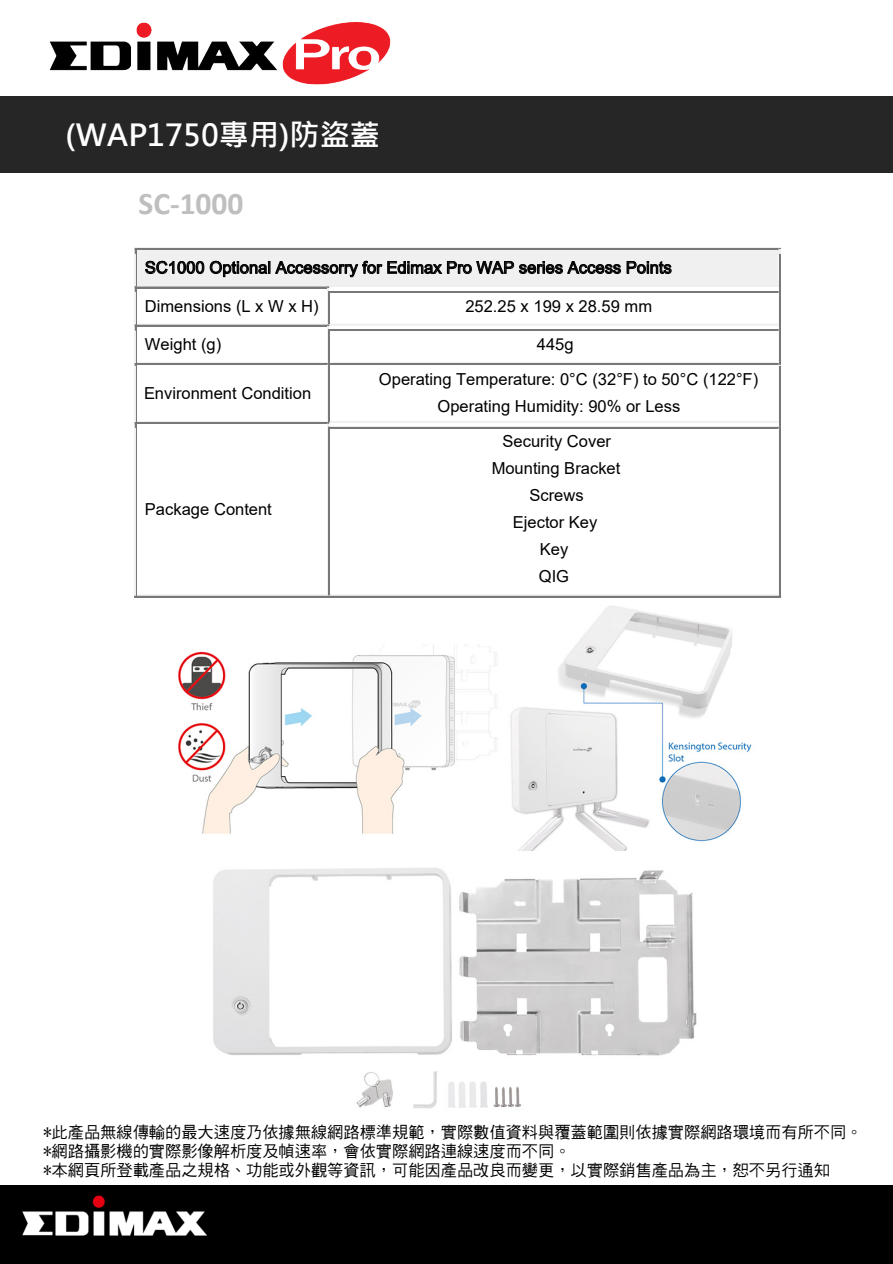
<style>
.page{position:relative;width:893px;height:1264px;background:#fff}
.page>*{position:absolute;margin:0;border:0;box-sizing:border-box;transform-origin:0 0}
.t1{font:700 31.5px "Calibri";color:#bfbfbf}
.t2{font:700 30px "Microsoft Jheng Hei";color:#fff}
.t3{font:16.5px/27px "Arial";color:#000}
.t4{font:16.2px/19.5px "DF Hei W5 WIN BF";color:#000}
</style>
<div class="page">
<div style="left:0;top:96px;width:893px;height:76px;background:#262626"></div>
<img style="left:49px;top:22px;width:342px;height:63px">
<div style="left:0;top:1184px;width:893px;height:79px;background:#000"></div>
<img style="left:22px;top:1195px;width:185px;height:40px">
<img style="left:162px;top:597px;width:597px;height:254px">
<img style="left:213px;top:868px;width:484px;height:241px">
<div style="left:136px;top:254px;width:9px;height:27px;background:#f0f0f0"></div>
<div style="left:769px;top:254px;width:9px;height:27px;background:#f0f0f0"></div>
<div style="left:145px;top:254px;width:624px;height:27px;background:#f0f0f0"></div>
<svg style="left:145px;top:261px;width:59px;height:13px"></svg>
<svg style="left:210px;top:260px;width:411px;height:17px"></svg>
<svg style="left:627px;top:261px;width:45px;height:13px"></svg>
<hr style="left:136px;top:247px;width:644px;height:1px;background:#f0f0f0">
<hr style="left:136px;top:249px;width:643px;height:1px;background:#787878">
<hr style="left:136px;top:248px;width:643px;height:1px;background:#787878">
<hr style="left:136px;top:286px;width:643px;height:1px;background:#f0f0f0">
<div style="left:135px;top:281px;width:645px;height:5px;background:#f0f0f0"></div>
<hr style="left:135px;top:250px;width:645px;height:4px;background:#f0f0f0">
<hr style="left:135px;top:250px;width:1px;height:36px;background:#787878">
<hr style="left:135px;top:254px;width:1px;height:33px;background:#f0f0f0">
<hr style="left:780px;top:254px;width:1px;height:33px;background:#787878">
<hr style="left:779px;top:254px;width:1px;height:33px;background:#787878">
<hr style="left:136px;top:287px;width:192px;height:1px;background:#787878">
<hr style="left:136px;top:324px;width:192px;height:1px;background:#f0f0f0">
<hr style="left:135px;top:288px;width:1px;height:36px;background:#787878">
<hr style="left:328px;top:288px;width:1px;height:36px;background:#f0f0f0">
<hr style="left:327px;top:288px;width:1px;height:36px;background:#f0f0f0">
<hr style="left:135px;top:292px;width:1px;height:33px;background:#f0f0f0">
<hr style="left:330px;top:291px;width:449px;height:1px;background:#787878">
<hr style="left:330px;top:324px;width:449px;height:1px;background:#f0f0f0">
<hr style="left:329px;top:292px;width:1px;height:32px;background:#787878">
<hr style="left:780px;top:292px;width:1px;height:33px;background:#787878">
<hr style="left:779px;top:292px;width:1px;height:33px;background:#787878">
<hr style="left:136px;top:325px;width:192px;height:1px;background:#787878">
<hr style="left:136px;top:362px;width:192px;height:1px;background:#f0f0f0">
<hr style="left:135px;top:326px;width:1px;height:36px;background:#787878">
<hr style="left:328px;top:326px;width:1px;height:36px;background:#f0f0f0">
<hr style="left:327px;top:326px;width:1px;height:36px;background:#f0f0f0">
<hr style="left:135px;top:331px;width:1px;height:32px;background:#f0f0f0">
<hr style="left:330px;top:329px;width:449px;height:2px;background:#787878">
<svg style="left:779px;top:325px;width:2px;height:6px"></svg>
<hr style="left:330px;top:362px;width:449px;height:1px;background:#f0f0f0">
<hr style="left:329px;top:331px;width:1px;height:31px;background:#787878">
<hr style="left:780px;top:331px;width:1px;height:32px;background:#787878">
<hr style="left:779px;top:331px;width:1px;height:32px;background:#787878">
<hr style="left:136px;top:364px;width:192px;height:1px;background:#787878">
<hr style="left:136px;top:363px;width:192px;height:1px;background:#787878">
<hr style="left:136px;top:421px;width:192px;height:1px;background:#f0f0f0">
<hr style="left:135px;top:365px;width:1px;height:56px;background:#787878">
<hr style="left:328px;top:365px;width:1px;height:56px;background:#f0f0f0">
<hr style="left:327px;top:365px;width:1px;height:56px;background:#f0f0f0">
<hr style="left:135px;top:366px;width:1px;height:57px;background:#f0f0f0">
<hr style="left:330px;top:364px;width:449px;height:1px;background:#787878">
<hr style="left:330px;top:363px;width:449px;height:1px;background:#787878">
<hr style="left:330px;top:421px;width:449px;height:1px;background:#f0f0f0">
<hr style="left:329px;top:365px;width:1px;height:56px;background:#787878">
<hr style="left:779px;top:365px;width:1px;height:56px;background:#f0f0f0">
<hr style="left:780px;top:366px;width:1px;height:57px;background:#787878">
<hr style="left:779px;top:366px;width:1px;height:57px;background:#787878">
<hr style="left:136px;top:423px;width:192px;height:1px;background:#787878">
<hr style="left:136px;top:422px;width:192px;height:1px;background:#787878">
<hr style="left:136px;top:595px;width:192px;height:1px;background:#f0f0f0">
<hr style="left:136px;top:594px;width:192px;height:1px;background:#f0f0f0">
<hr style="left:135px;top:424px;width:1px;height:171px;background:#787878">
<hr style="left:328px;top:424px;width:1px;height:171px;background:#f0f0f0">
<hr style="left:327px;top:424px;width:1px;height:171px;background:#f0f0f0">
<hr style="left:135px;top:428px;width:1px;height:168px;background:#f0f0f0">
<hr style="left:136px;top:596px;width:193px;height:1px;background:#787878">
<hr style="left:330px;top:427px;width:449px;height:1px;background:#787878">
<hr style="left:330px;top:595px;width:449px;height:1px;background:#f0f0f0">
<hr style="left:330px;top:594px;width:449px;height:1px;background:#f0f0f0">
<hr style="left:329px;top:428px;width:1px;height:167px;background:#787878">
<hr style="left:330px;top:596px;width:450px;height:1px;background:#787878">
<hr style="left:780px;top:428px;width:1px;height:168px;background:#787878">
<hr style="left:779px;top:428px;width:1px;height:168px;background:#787878">
<h2 class="t2" style="left:65px;top:116px;width:316px">(WAP1750專用)防盜蓋</h2>
<h1 class="t1" style="left:138px;top:181px;width:107px">SC-1000</h1>
<p class="t3" style="left:145px;top:254px;width:528px">SC1000 Optional Accessorry for Edimax Pro WAP series Access Points</p>
<p class="t3" style="left:145px;top:292px;width:175px">Dimensions (L x W x H)</p>
<p class="t3" style="left:465px;top:292px;width:188px">252.25 x 199 x 28.59 mm</p>
<p class="t3" style="left:145px;top:330px;width:78px">Weight (g)</p>
<p class="t3" style="left:537px;top:330px;width:38px">445g</p>
<p class="t3" style="left:144px;top:379px;width:169px">Environment Condition</p>
<p class="t3" style="left:438px;top:365px;width:322px;text-indent:-59px">Operating Temperature: 0°C (32°F) to 50°C (122°F)<br>Operating Humidity: 90% or Less</p>
<p class="t3" style="left:145px;top:495px;width:128px">Package Content</p>
<p class="t3" style="left:492px;top:428px;width:130px;text-align:center">Security Cover<br>Mounting Bracket<br>Screws<br>Ejector Key<br>Key<br>QIG</p>
<p class="t4" style="left:44px;top:1121px;width:821px">*此產品無線傳輸的最大速度乃依據無線網路標準規範，實際數值資料與覆蓋範圍則依據實際網路環境而有所不同。*網路攝影機的實際影像解析度及幀速率，會依實際網路連線速度而不同。<br>*本網頁所登載產品之規格、功能或外觀等資訊，可能因產品改良而變更，以實際銷售產品為主，恕不另行通知</p>
</div>
